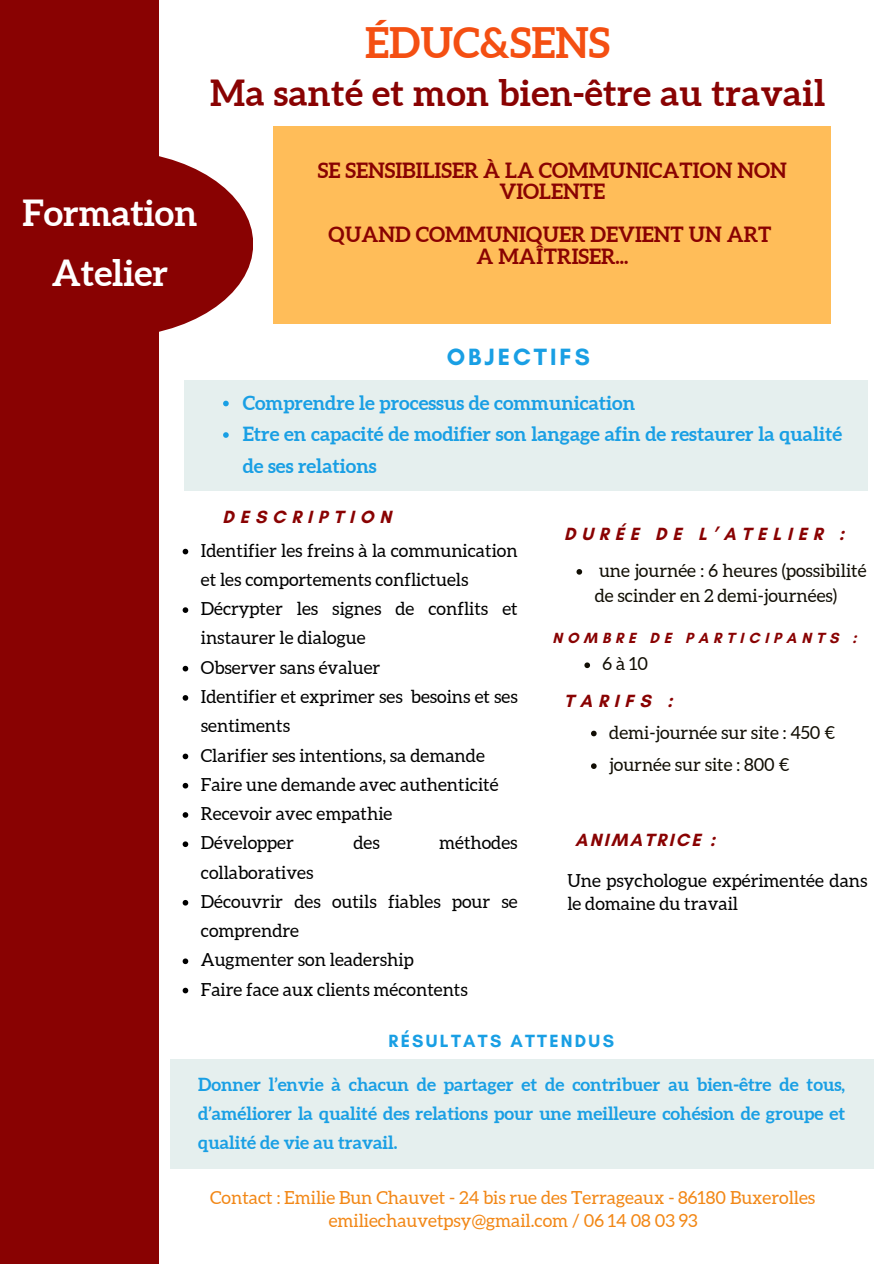
<style>
.page{position:relative;width:894px;height:1264px;background:#fff}
.page>*{position:absolute;margin:0;border:0;box-sizing:border-box;transform-origin:0 0}
.t1{font:700 42px "Aleo";color:#f44f12}
.t2{font:700 36px "Aleo";letter-spacing:.015em;color:#890202}
.t3{font:700 36px/59.7px "Aleo";color:#fff;text-align:center}
.t4{font:700 24px "Glacial Indifference";letter-spacing:.125em;color:#199fe4}
.t5{font:700 21px/21.3px "Aleo";color:#890202;text-align:center}
.t6{font:700 19.5px/31.5px "Aleo";color:#199fe4}
.t7{font:18px/29.2px "Aleo";color:#000}
.t8{font:700 18px/29.2px "Aleo";color:#199fe4;text-align:justify}
.t9{font:18px/24.8px "Aleo";color:#110e04}
.t10{font:18px "Aleo";color:#f28716}
.t11{font:700 18px "Glacial Indifference";letter-spacing:.325em;color:#890202}
.t12{font:700 18px "Glacial Indifference";letter-spacing:.125em;color:#199fe4}
.t13{font:700 18px "Glacial Indifference";letter-spacing:.125em;color:#890202}
.t14{font:700 15px "Glacial Indifference";letter-spacing:.325em;color:#890202}
</style>
<div class="page">
<div style="left:0;top:0;width:159px;height:1263px;background:#890202"></div>
<svg style="left:159px;top:156px;width:94px;height:176px;fill:#890202"></svg>
<svg style="left:182px;top:549px;width:6px;height:5px"></svg>
<svg style="left:182px;top:607px;width:6px;height:6px"></svg>
<svg style="left:182px;top:666px;width:6px;height:5px"></svg>
<svg style="left:182px;top:695px;width:6px;height:5px"></svg>
<svg style="left:182px;top:753px;width:6px;height:6px"></svg>
<svg style="left:182px;top:783px;width:6px;height:5px"></svg>
<svg style="left:182px;top:812px;width:6px;height:5px"></svg>
<svg style="left:182px;top:841px;width:6px;height:6px"></svg>
<svg style="left:182px;top:900px;width:6px;height:5px"></svg>
<svg style="left:182px;top:958px;width:6px;height:6px"></svg>
<svg style="left:182px;top:987px;width:6px;height:6px"></svg>
<div style="left:170px;top:1059px;width:702px;height:109px;background:#e5efee"></div>
<div style="left:273px;top:126px;width:557px;height:197px;background:#ffbd59"></div>
<div style="left:184px;top:380px;width:683px;height:110px;background:#e5efee"></div>
<svg style="left:223px;top:400px;width:6px;height:6px"></svg>
<svg style="left:223px;top:432px;width:6px;height:6px"></svg>
<svg style="left:576px;top:569px;width:6px;height:5px"></svg>
<svg style="left:584px;top:662px;width:6px;height:6px"></svg>
<svg style="left:591px;top:730px;width:5px;height:6px"></svg>
<svg style="left:591px;top:763px;width:5px;height:6px"></svg>
<p class="t1" style="left:365px;top:18px;width:246px">ÉDUC&amp;SENS</p>
<p class="t2" style="left:210px;top:73px;width:616px">Ma santé et mon bien-être au travail</p>
<h1 class="t3" style="left:23px;top:183px;width:176px">Formation<br>Atelier</h1>
<p class="t5" style="left:318px;top:160px;width:470px">SE SENSIBILISER À LA COMMUNICATION NON<br>VIOLENTE</p>
<p class="t5" style="left:328px;top:224px;width:444px">QUAND COMMUNIQUER DEVIENT UN ART<br>A MAÎTRISER...</p>
<p class="t4" style="left:446px;top:342px;width:145px">OBJECTIFS</p>
<h6 class="t6" style="left:243px;top:387px;width:394px">Comprendre le processus de communication</h6>
<p class="t6" style="left:243px;top:418px;width:600px">Etre en capacité de modifier son langage afin de restaurer la qualité de ses relations</p>
<p class="t11" style="left:222px;top:505px;width:170px">DESCRIPTION</p>
<h2 class="t7" style="left:201px;top:535px;width:318px">Identifier les freins à la communication et les comportements conflictuels</h2>
<h4 class="t7" style="left:201px;top:594px;width:318px">Décrypter les signes de conflits et instaurer le dialogue</h4>
<h4 class="t7" style="left:201px;top:652px;width:181px">Observer sans évaluer</h4>
<h2 class="t7" style="left:201px;top:682px;width:318px">Identifier et exprimer ses besoins et ses sentiments</h2>
<h3 class="t7" style="left:201px;top:740px;width:285px">Clarifier ses intentions, sa demande</h3>
<p class="t7" style="left:201px;top:769px;width:299px">Faire une demande avec authenticité</p>
<p class="t7" style="left:201px;top:799px;width:193px">Recevoir avec empathie</p>
<h6 class="t7" style="left:201px;top:828px;width:94px">Développer</h6>
<h6 class="t7" style="left:353px;top:828px;width:28px">des</h6>
<h6 class="t7" style="left:439px;top:828px;width:80px">méthodes</h6>
<h6 class="t7" style="left:201px;top:857px;width:114px">collaboratives</h6>
<p class="t7" style="left:201px;top:886px;width:318px">Découvrir des outils fiables pour se comprendre</p>
<p class="t7" style="left:201px;top:945px;width:214px">Augmenter son leadership</p>
<p class="t7" style="left:201px;top:974px;width:268px">Faire face aux clients mécontents</p>
<p class="t11" style="left:564px;top:523px;width:282px">DURÉE DE L’ATELIER :</p>
<h6 class="t9" style="left:594px;top:558px;width:273px">une journée : 6 heures (possibilité de scinder en 2 demi-journées)</h6>
<p class="t14" style="left:552px;top:628px;width:306px">NOMBRE DE PARTICIPANTS :</p>
<p class="t9" style="left:602px;top:651px;width:47px">6 à 10</p>
<h6 class="t11" style="left:564px;top:689px;width:110px">TARIFS :</h6>
<p class="t9" style="left:609px;top:719px;width:227px">demi-journée sur site : 450 €</p>
<h6 class="t9" style="left:609px;top:752px;width:182px">journée sur site : 800 €</h6>
<p class="t13" style="left:575px;top:828px;width:142px">ANIMATRICE :</p>
<p class="t7" style="left:567px;top:868px;width:301px;line-height:23.7px">Une psychologue expérimentée dans le domaine du travail</p>
<p class="t12" style="left:388px;top:1030px;width:227px">RÉSULTATS ATTENDUS</p>
<p class="t8" style="left:198px;top:1069px;width:648px">Donner l’envie à chacun de partager et de contribuer au bien-être de tous, d’améliorer la qualité des relations pour une meilleure cohésion de groupe et qualité de vie au travail.</p>
<p class="t10" style="left:210px;top:1187px;width:606px">Contact : Emilie Bun Chauvet - 24 bis rue des Terrageaux - 86180 Buxerolles</p>
<p class="t10" style="left:328px;top:1209px;width:370px">emiliechauvetpsy@gmail.com / 06 14 08 03 93</p>
</div>
